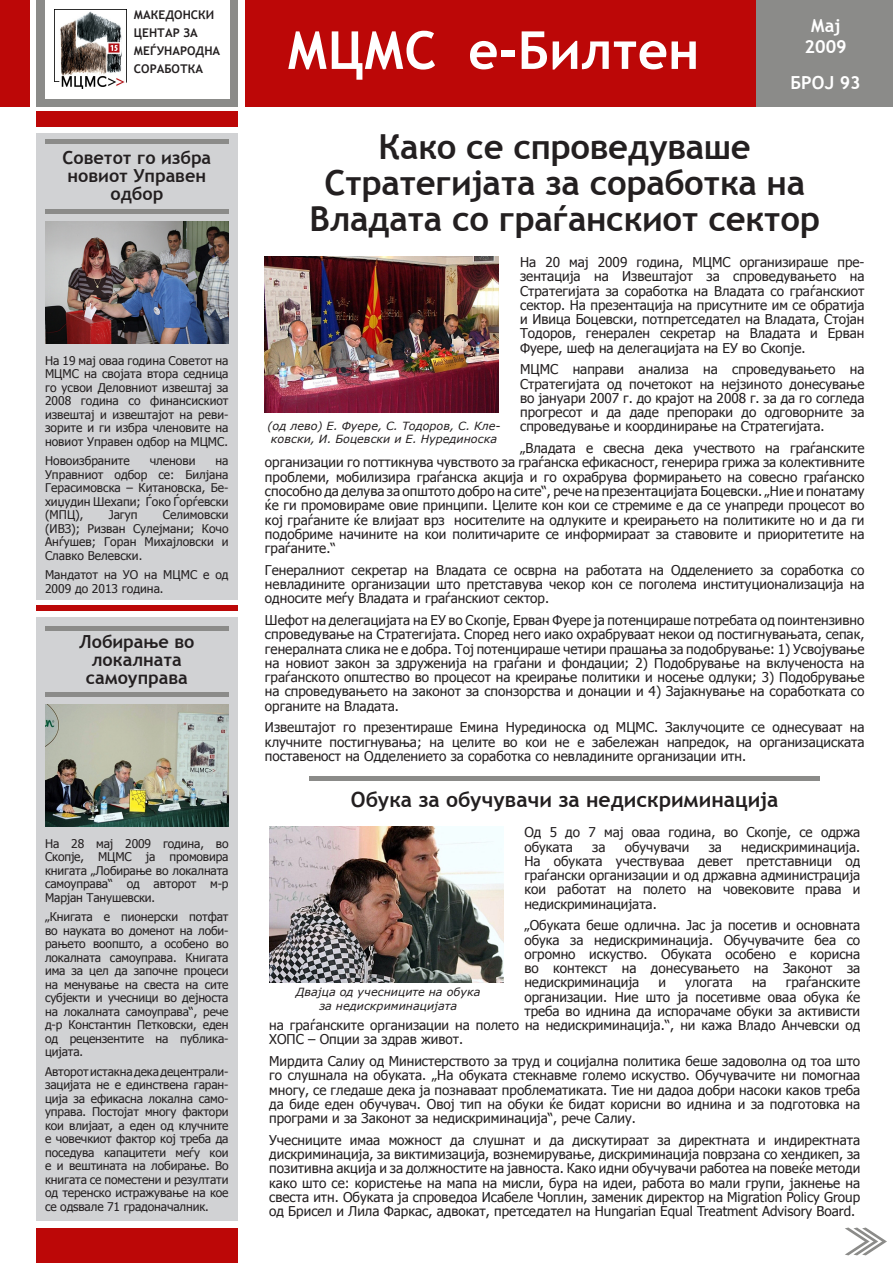
<style>
.page{position:relative;width:893px;height:1263px;background:#fff}
.page>*{position:absolute;margin:0;border:0;box-sizing:border-box;transform-origin:0 0}
.t1{font:700 52.5px "Trebuchet MS";color:#fff}
.t2{font:700 34.5px/36px "Trebuchet MS";letter-spacing:-.01em;color:#231f20;text-align:center}
.t3{font:700 21px "Trebuchet MS";color:#231f20}
.t4{font:700 18px/18px "Trebuchet MS";color:#231f20;text-align:center}
.t5{font:700 18px "Trebuchet MS";color:#fff}
.t6{font:13.5px/14.2px "Tahoma";color:#231f20;text-align:justify}
.t7{font:12px/13.5px "Tahoma";color:#231f20;text-align:justify}
.t8{font:700 12px "Trebuchet MS";color:#231f20}
.t9{font:italic 11.25px/13.5px "Verdana";color:#231f20;text-align:center}
</style>
<div class="page">
<div style="left:36px;top:112px;width:202px;height:15px;background:#bc0707"></div>
<div style="left:37px;top:1228px;width:201px;height:35px;background:#bc0707"></div>
<div style="left:36px;top:0;width:202px;height:106px;background:#8b8b89"></div>
<div style="left:45px;top:0;width:184px;height:99px;background:#fff"></div>
<div style="left:245px;top:0;width:648px;height:106px;background:#bc0707"></div>
<div style="left:0;top:0;width:30px;height:106px;background:#bc0707"></div>
<div style="left:757px;top:0;width:136px;height:106px;background:#8b8b89"></div>
<svg style="left:845px;top:1227px;width:42px;height:28px"></svg>
<img style="left:54px;top:10px;width:71px;height:79px">
<div style="left:36px;top:617px;width:201px;height:603px;background:#d1d2d4"></div>
<div style="left:36px;top:133px;width:201px;height:467px;background:#d1d2d4"></div>
<hr style="left:45px;top:140px;width:184px;height:4px;background:#8b8b89">
<hr style="left:45px;top:209px;width:184px;height:4px;background:#8b8b89">
<hr style="left:45px;top:692px;width:184px;height:4px;background:#8b8b89">
<div style="left:36px;top:604px;width:201px;height:6px;background:#bc0707"></div>
<hr style="left:45px;top:626px;width:184px;height:4px;background:#8b8b89">
<img style="left:45px;top:222px;width:184px;height:122px">
<img style="left:45px;top:705px;width:184px;height:122px">
<div style="left:310px;top:776px;width:510px;height:5px;background:#8b8b89"></div>
<img style="left:269px;top:827px;width:234px;height:156px">
<img style="left:265px;top:257px;width:234px;height:156px">
<p class="t8" style="left:134px;top:7px;width:82px">МАКЕДОНСКИ</p>
<p class="t8" style="left:134px;top:25px;width:65px">ЦЕНТАР ЗА</p>
<p class="t8" style="left:134px;top:43px;width:88px">МЕЃУНАРОДНА</p>
<p class="t8" style="left:134px;top:61px;width:71px">СОРАБОТКА</p>
<p class="t4" style="left:62px;top:149px;width:150px">Советот го избра новиот Управен одбор</p>
<p class="t7" style="left:45px;top:353px;width:185px">На 19 мај оваа година Советот на МЦМС на својата втора седница го усвои Деловниот извештај за 2008 година со финансискиот извештај и извештајот на реви&shy;зорите и ги избра членовите на новиот Управен одбор на МЦМС.</p>
<p class="t7" style="left:45px;top:453px;width:86px">Новоизбраните</p>
<p class="t7" style="left:150px;top:453px;width:47px">членови</p>
<p class="t7" style="left:45px;top:453px;width:185px;text-indent:170px">на Управниот одбор се: Билјана Герасимовска – Китановска, Бе&shy;хиџудин Шехапи; Ѓоко Ѓорѓевски (МПЦ),</p>
<p class="t7" style="left:45px;top:507px;width:185px;text-indent:118px">Селимовски (ИВЗ); Ризван Сулејмани; Кочо Анѓушев; Горан Михајловски и Славко Велевски.</p>
<p class="t7" style="left:45px;top:567px;width:185px">Мандатот на УО на МЦМС е од<br>2009 до 2013 година.</p>
<p class="t7" style="left:109px;top:507px;width:31px">Јагуп</p>
<p class="t4" style="left:79px;top:633px;width:117px">Лобирање во локалната самоуправа</p>
<p class="t7" style="left:45px;top:836px;width:185px">На 28 мај 2009 година, во Скопје, МЦМС ја промовира книгата „Лобирање во локалната самоуправа“ од авторот м-р Марјан Танушевски.</p>
<p class="t7" style="left:45px;top:910px;width:185px">„Книгата е пионерски потфат во науката во доменот на лоби&shy;рањето воопшто, а особено во локалната самоуправа. Книгата има за цел да започне процеси на менување на свеста на сите субјекти и учесници во дејноста на локалната самоуправа“, рече д-р Константин Петковски, еден од рецензентите на публика&shy;цијата.</p>
<p class="t7" style="left:45px;top:1064px;width:185px">Авторот истакна дека децентрали&shy;зацијата не е единствена гаран&shy;ција за ефикасна локална само&shy;управа. Постојат многу фактори кои влијаат, а еден од клучните е човечкиот фактор кој треба да поседува капацитети меѓу кои е и вештината на лобирање. Во книгата се поместени и резултати од теренско истражување на кое се одѕвале 71 градоначалник.</p>
<p class="t1" style="left:287px;top:17px;width:414px">МЦМС е-Билтен</p>
<p class="t5" style="left:811px;top:15px;width:31px">Мај</p>
<p class="t5" style="left:804px;top:36px;width:44px">2009</p>
<p class="t5" style="left:790px;top:72px;width:72px">БРОЈ 93</p>
<p class="t2" style="left:310px;top:128px;width:512px">Како се спроведуваше<br>Стратегијата за соработка на<br>Владата со граѓанскиот сектор</p>
<p class="t6" style="left:520px;top:255px;width:346px">На 20 мај 2009 година, МЦМС организираше пре&shy;зентација на Извештајот за спроведувањето на Стратегијата за соработка на Владата со граѓанскиот сектор. На презентација на присутните им се обратија и Ивица Боцевски, потпретседател на Владата, Стојан Тодоров, генерален секретар на Владата и Ерван Фуере, шеф на делегацијата на ЕУ во Скопје.</p>
<p class="t6" style="left:520px;top:362px;width:346px">МЦМС направи анализа на спроведувањето на Стратегијата од почетокот на нејзиното донесување во јануари 2007 г. до крајот на 2008 г. за да го согледа прогресот и да даде препораки до одговорните за спроведување и координирање на Стратегијата.</p>
<p class="t6" style="left:265px;top:441px;width:601px;text-indent:255px">„Владата е свесна дека учеството на граѓанските организации го поттикнува чувството за граѓанска ефикасност, генерира грижа за колективните проблеми, мобилизира граѓанска акција и го охрабрува формирањето на совесно граѓанско способно да делува за општото добро на сите“, рече на презентацијата Боцевски. „Ние и понатаму ќе ги промовираме овие принципи. Целите кон кои се стремиме е да се унапреди процесот во кој граѓаните ќе влијаат врз носителите на одлуките и креирањето на политиките но и да ги подобриме начините на кои политичарите се информираат за ставовите и приоритетите на граѓаните.“</p>
<p class="t6" style="left:265px;top:562px;width:601px">Генералниот секретар на Владата се осврна на работата на Одделението за соработка со невладините организации што претставува чекор кон се поголема институционализација на односите меѓу Владата и граѓанскиот сектор.</p>
<p class="t6" style="left:265px;top:612px;width:601px">Шефот на делегацијата на ЕУ во Скопје, Ерван Фуере ја потенцираше потребата од поинтензивно спроведување на Стратегијата. Според него иако охрабруваат некои од постигнувањата, сепак, генералната слика не е добра. Тој потенцираше четири прашања за подобрување: 1) Усвојување на новиот закон за здруженија на граѓани и фондации; 2) Подобрување на вклученоста на граѓанското општество во процесот на креирање политики и носење одлуки; 3) Подобрување на спроведувањето на законот за спонзорства и донации и 4) Зајакнување на соработката со органите на Владата.</p>
<p class="t6" style="left:265px;top:720px;width:601px">Извештајот го презентираше Емина Нурединоска од МЦМС. Заклучоците се однесуваат на клучните постигнувања; на целите во кои не е забележан напредок, на организациската поставеност на Одделението за соработка со невладините организации итн.</p>
<p class="t9" style="left:267px;top:419px;width:235px">(од лево) Е. Фуере, С. Тодоров, С. Кле&shy;ковски, И. Боцевски и Е. Нурединоска</p>
<p class="t3" style="left:351px;top:786px;width:429px">Обука за обучувачи за недискриминација</p>
<p class="t6" style="left:524px;top:825px;width:337px">Од 5 до 7 мај оваа година, во Скопје, се одржа обуката</p>
<p class="t6" style="left:592px;top:839px;width:15px">за</p>
<p class="t6" style="left:625px;top:839px;width:66px">обучувачи</p>
<p class="t6" style="left:709px;top:839px;width:15px">за</p>
<p class="t6" style="left:524px;top:839px;width:337px;text-indent:217px">недискриминација.<br>На обуката учествуваа девет претставници од граѓански организации и од државна администрација кои работат на полето на човековите права и недискриминацијата.</p>
<p class="t6" style="left:524px;top:918px;width:337px">„Обуката беше одлична. Јас ја посетив и основната обука за недискриминација. Обучувачите беа со огромно искуство. Обуката особено е корисна во контекст на донесувањето на Законот за недискриминација</p>
<p class="t6" style="left:658px;top:975px;width:9px">и</p>
<p class="t6" style="left:685px;top:975px;width:49px">улогата</p>
<p class="t6" style="left:752px;top:975px;width:16px">на</p>
<p class="t6" style="left:786px;top:975px;width:76px">граѓанските</p>
<p class="t6" style="left:524px;top:989px;width:337px">организации. Ние што ја посетивме оваа обука ќе</p>
<p class="t6" style="left:524px;top:1003px;width:337px">треба во иднина да испорачаме обуки за активисти</p>
<p class="t6" style="left:269px;top:1017px;width:593px">на граѓанските организации на полето на недискриминација.“, ни кажа Владо Анчевски од</p>
<p class="t6" style="left:269px;top:1032px;width:196px">ХОПС – Опции за здрав живот.</p>
<p class="t6" style="left:269px;top:1053px;width:593px">Мирдита Салиу од Министерството за труд и социјална политика беше задоволна од тоа што го слушнала на обуката. „На обуката стекнавме големо искуство. Обучувачите ни помогнаа многу, се гледаше дека ја познаваат проблематиката. Тие ни дадоа добри насоки каков треба да биде еден обучувач. Овој тип на обуки ќе бидат корисни во иднина и за подготовка на програми и за Законот за недискриминација“, рече Салиу.</p>
<p class="t6" style="left:269px;top:1132px;width:593px">Учесниците имаа можност да слушнат и да дискутираат за директната и индиректната дискриминација, за виктимизација, вознемирување, дискриминација поврзана со хендикеп, за позитивна акција и за должностите на јавноста. Како идни обучувачи работеа на повеќе методи како што се: користење на мапа на мисли, бура на идеи, работа во мали групи, јакнење на свеста итн. Обуката ја спроведоа Исабеле Чоплин, заменик директор на Migration Policy Group од Брисел и Лила Фаркас, адвокат, претседател на Hungarian Equal Treatment Advisory Board.</p>
<p class="t9" style="left:296px;top:986px;width:186px">Двајца од учесниците на обука за недискриминацијата</p>
</div>
